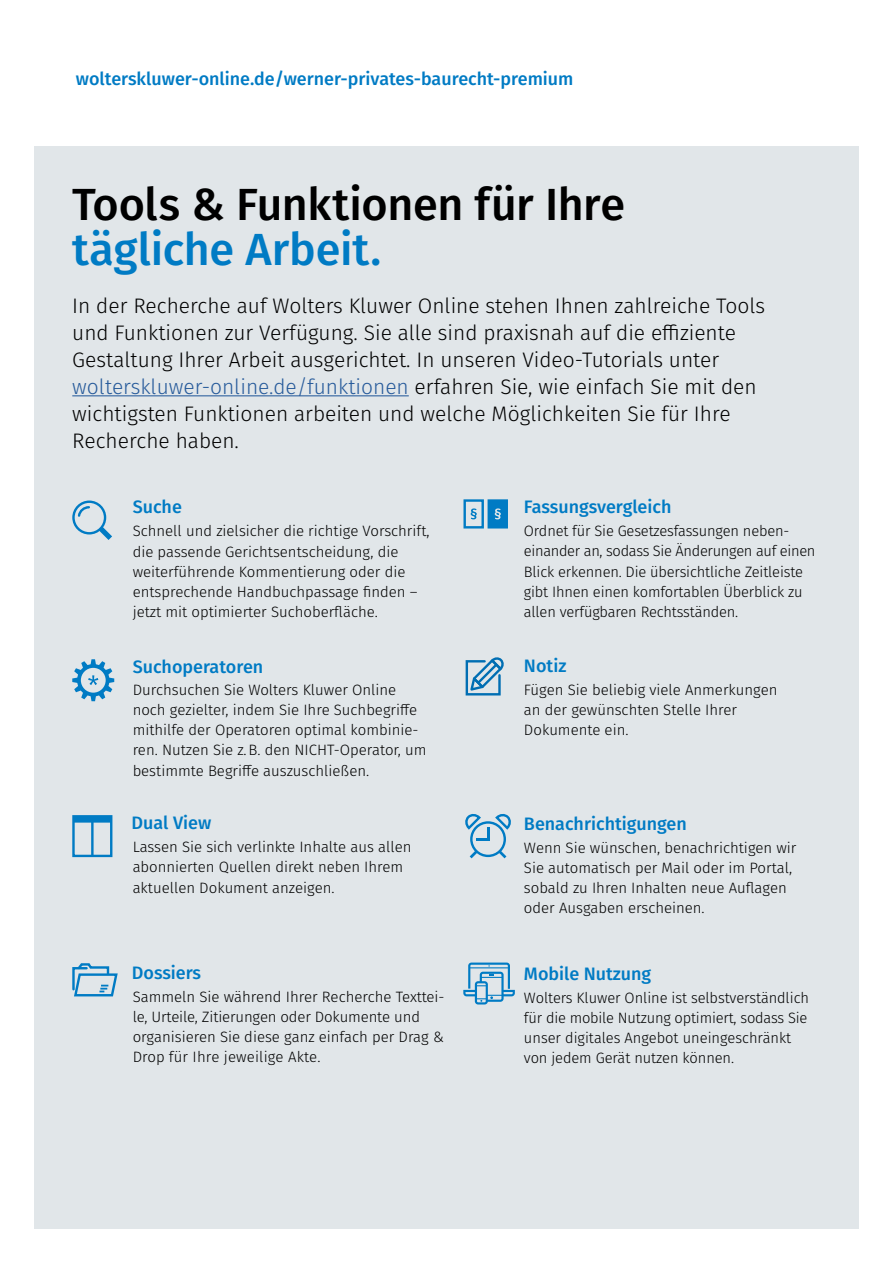
<style>
.page{position:relative;width:893px;height:1263px;background:#fff}
.page>*{position:absolute;margin:0;border:0;box-sizing:border-box;transform-origin:0 0}
.t1{font:500 45px "Fira Sans";letter-spacing:-.01em;color:#000}
.t2{font:500 45px "Fira Sans";letter-spacing:-.005em;color:#007bc4}
.t3{font:300 21px/27px "Fira Sans";color:#000}
.t4{font:500 18px "Fira Sans";color:#007bc4}
.t5{font:300 15px/20.2px "Fira Sans";color:#000}
.s1{color:#275b9b}
</style>
<div class="page">
<div style="left:34px;top:147px;width:825px;height:1082px;background:#e1e6e9"></div>
<hr style="left:72px;top:395px;width:337px;height:1px;background:#275b9b">
<svg style="left:72px;top:815px;width:41px;height:43px"></svg>
<hr style="left:91px;top:821px;width:3px;height:35px;background:#007bc4">
<svg style="left:72px;top:963px;width:46px;height:34px"></svg>
<svg style="left:463px;top:962px;width:52px;height:42px"></svg>
<div style="left:72px;top:500px;width:34px;height:34px;border:2px solid #007bc4;border-radius:50%"></div>
<svg style="left:76px;top:505px;width:14px;height:12px"></svg>
<svg style="left:99px;top:527px;width:13px;height:13px"></svg>
<svg style="left:465px;top:657px;width:39px;height:39px"></svg>
<div style="left:463px;top:499px;width:21px;height:29px;border:2px solid #007bc4"></div>
<svg style="left:471px;top:508px;width:6px;height:11px"></svg>
<svg style="left:488px;top:499px;width:20px;height:29px"></svg>
<div style="left:470px;top:821px;width:36px;height:36px;border:2px solid #007bc4;border-radius:50%"></div>
<svg style="left:499px;top:850px;width:7px;height:8px"></svg>
<svg style="left:470px;top:850px;width:8px;height:8px"></svg>
<svg style="left:465px;top:814px;width:46px;height:27px"></svg>
<svg style="left:72px;top:659px;width:42px;height:42px"></svg>
<p class="t4" style="left:76px;top:64px;width:499px">wolterskluwer-online.de/werner-privates-baurecht-premium</p>
<h1 class="t1" style="left:72px;top:168px;width:554px">Tools &amp; Funktionen für Ihre</h1>
<h1 class="t2" style="left:72px;top:213px;width:311px">tägliche Arbeit.</h1>
<p class="t3" style="left:72px;top:292px;width:694px">In der Recherche auf Wolters Kluwer Online stehen Ihnen zahlreiche Tools und Funktionen zur Verfügung. Sie alle sind praxisnah auf die effiziente Gestaltung Ihrer Arbeit ausgerichtet. In unseren Video-Tutorials unter <span class="s1">wolterskluwer-online.de/funktionen</span> erfahren Sie, wie einfach Sie mit den wichtigsten Funktionen arbeiten und welche Möglichkeiten Sie für Ihre Recherche haben.</p>
<p class="t4" style="left:133px;top:493px;width:51px">Suche</p>
<p class="t4" style="left:524px;top:492px;width:149px">Fassungsvergleich</p>
<p class="t5" style="left:133px;top:521px;width:298px">Schnell und zielsicher die richtige Vorschrift, die passende Gerichtsentscheidung, die weiterführende Kommentierung oder die entsprechende Handbuchpassage finden – jetzt mit optimierter Suchoberfläche.</p>
<p class="t5" style="left:524px;top:521px;width:293px">Ordnet für Sie Gesetzesfassungen neben&shy;einander an, sodass Sie Änderungen auf einen Blick erkennen. Die übersichtliche Zeitleiste gibt Ihnen einen komfortablen Überblick zu allen verfügbaren Rechtsständen.</p>
<p class="t4" style="left:133px;top:652px;width:132px">Suchoperatoren</p>
<p class="t4" style="left:524px;top:651px;width:44px">Notiz</p>
<p class="t5" style="left:133px;top:679px;width:295px">Durchsuchen Sie Wolters Kluwer Online noch gezielter, indem Sie Ihre Suchbegriffe mithilfe der Operatoren optimal kombinie&shy;ren. Nutzen Sie z.B. den NICHT-Operator, um bestimmte Begriffe auszuschließen.</p>
<p class="t5" style="left:524px;top:679px;width:255px">Fügen Sie beliebig viele Anmerkungen an der gewünschten Stelle Ihrer<br>Dokumente ein.</p>
<p class="t4" style="left:132px;top:808px;width:81px">Dual View</p>
<p class="t4" style="left:524px;top:809px;width:164px">Benachrichtigungen</p>
<p class="t5" style="left:133px;top:837px;width:280px">Lassen Sie sich verlinkte Inhalte aus allen abonnierten Quellen direkt neben Ihrem aktuellen Dokument anzeigen.</p>
<p class="t5" style="left:524px;top:837px;width:274px">Wenn Sie wünschen, benachrichtigen wir Sie automatisch per Mail oder im Portal, sobald zu Ihren Inhalten neue Auflagen oder Ausgaben erscheinen.</p>
<p class="t4" style="left:132px;top:958px;width:71px">Dossiers</p>
<p class="t4" style="left:524px;top:959px;width:129px">Mobile Nutzung</p>
<p class="t5" style="left:133px;top:986px;width:313px">Sammeln Sie während Ihrer Recherche Texttei&shy;le, Urteile, Zitierungen oder Dokumente und organisieren Sie diese ganz einfach per Drag &amp; Drop für Ihre jeweilige Akte.</p>
<p class="t5" style="left:524px;top:987px;width:287px">Wolters Kluwer Online ist selbstverständlich für die mobile Nutzung optimiert, sodass Sie unser digitales Angebot uneingeschränkt von jedem Gerät nutzen können.</p>
</div>
